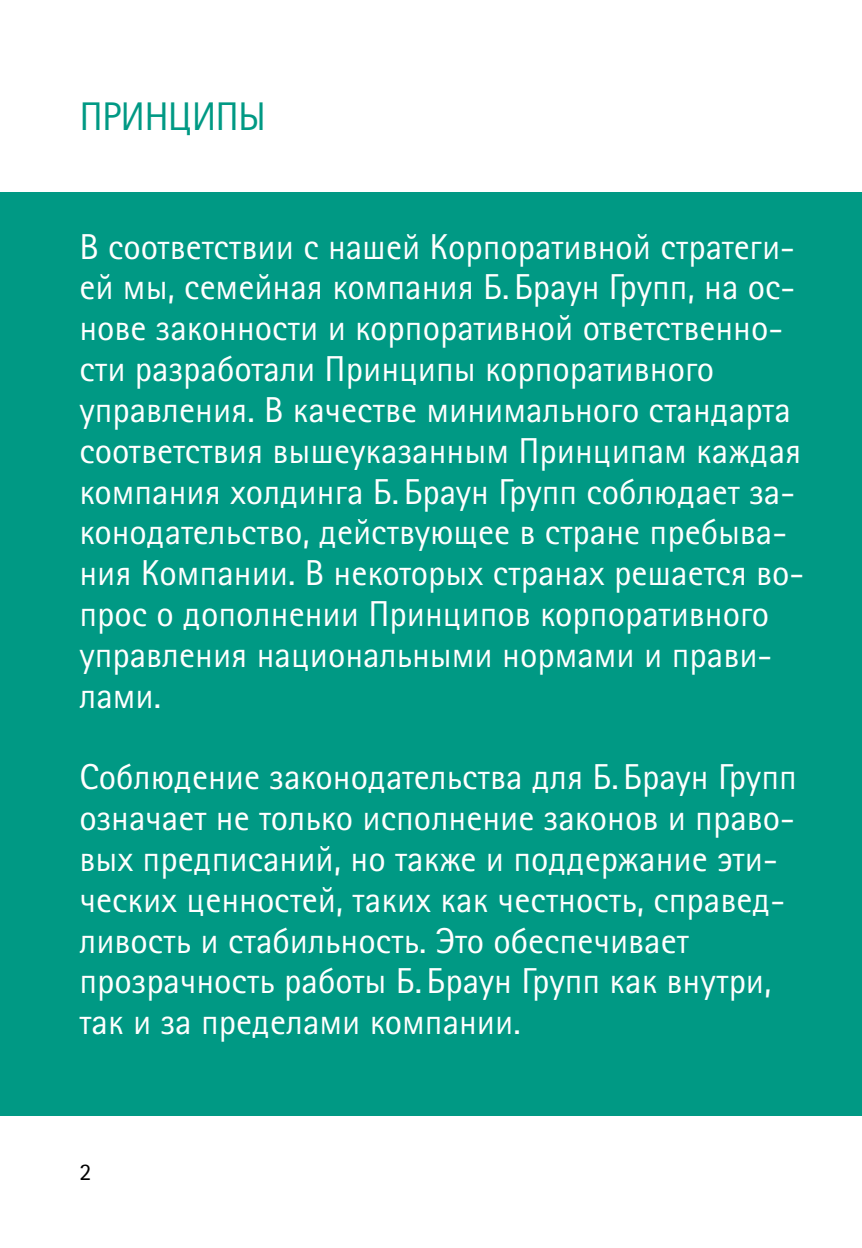
<style>
.page{position:relative;width:862px;height:1248px;background:#fff}
.page>*{position:absolute;margin:0;border:0;box-sizing:border-box;transform-origin:0 0}
.t1{font:40px "Rotis Sans Serif Pro Cyr";letter-spacing:-.02em;color:#009984}
.t2{font:36px/40.8px "Rotis Sans Serif Pro Cyr";color:#fff}
.t3{font:24px "Rotis Sans Serif Pro Cyr";color:#000}
</style>
<div class="page">
<div style="left:0;top:193px;width:862px;height:922px;background:#009984"></div>
<p class="t1" style="left:79px;top:93px;width:188px">ПРИНЦИПЫ</p>
<p class="t2" style="left:79px;top:226px;width:726px">В соответствии с нашей Корпоративной стратеги&shy;ей мы, семейная компания Б.Браун Групп, на ос&shy;нове законности и корпоративной ответственно&shy;сти разработали Принципы корпоративного управления. В качестве минимального стандарта соответствия вышеуказанным Принципам каждая компания холдинга Б.Браун Групп соблюдает за&shy;конодательство, действующее в стране пребыва&shy;ния Компании. В некоторых странах решается во&shy;прос о дополнении Принципов корпоративного управления национальными нормами и прави&shy;лами.</p>
<p class="t2" style="left:79px;top:757px;width:719px">Соблюдение законодательства для Б.Браун Групп означает не только исполнение законов и право&shy;вых предписаний, но также и поддержание эти&shy;ческих ценностей, таких как честность, справед&shy;ливость и стабильность. Это обеспечивает прозрачность работы Б.Браун Групп как внутри, так и за пределами компании.</p>
<p class="t3" style="left:79px;top:1157px;width:13px">2</p>
</div>
